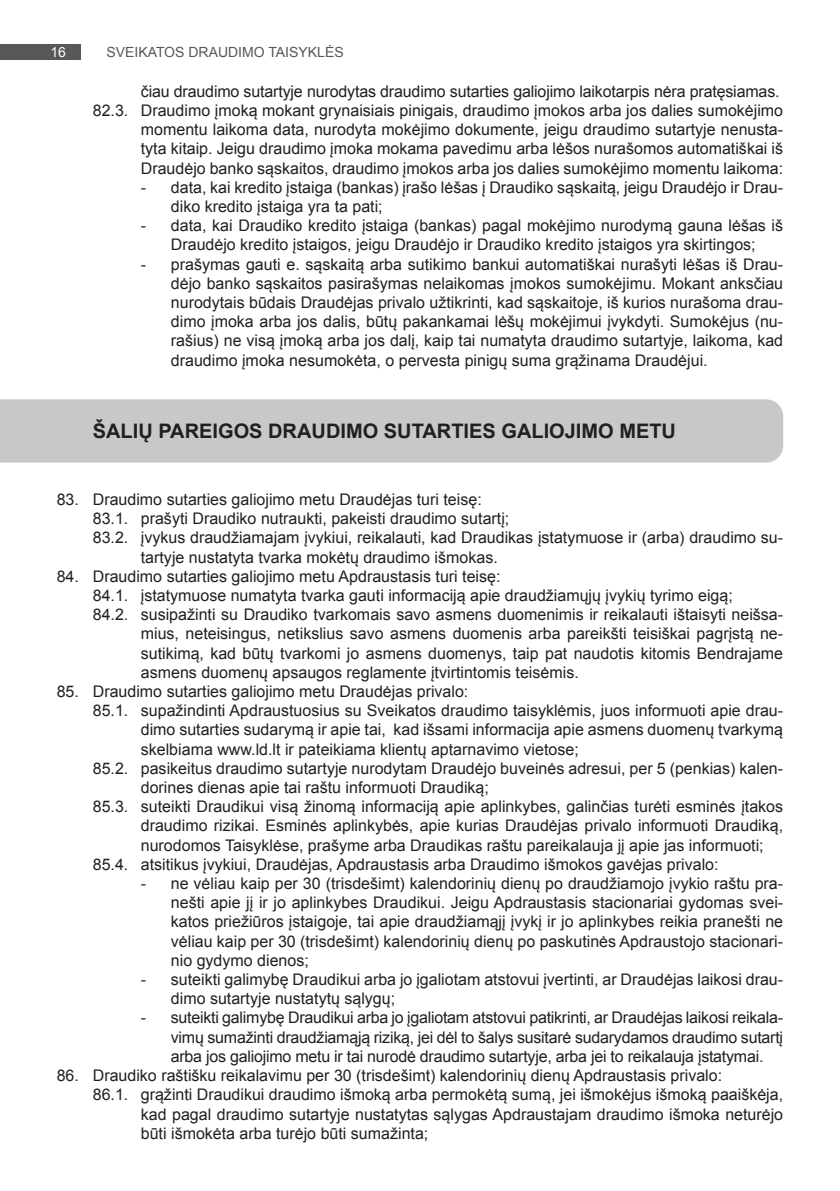
<style>
.page{position:relative;width:840px;height:1191px;background:#fff}
.page>*{position:absolute;margin:0;border:0;box-sizing:border-box;transform-origin:0 0}
.t1{font:700 20px "Arial";color:#231f20}
.t2{font:16px/19.2px "Arial";color:#231f20;text-align:justify}
.t3{font:14px "Arial";color:#57585a}
.t4{font:14px "Arial";color:#fff}
</style>
<div class="page">
<div style="left:0;top:44px;width:80px;height:16px;background:#57585a"></div>
<div style="left:0;top:399px;width:782px;height:63px;background:#c7c8ca"></div>
<p class="t4" style="left:50px;top:43px;width:17px">16</p>
<p class="t3" style="left:106px;top:43px;width:239px">SVEIKATOS DRAUDIMO TAISYKLĖS</p>
<p class="t2" style="left:93px;top:82px;width:691px;text-align:right">čiau draudimo sutartyje nurodytas draudimo sutarties galiojimo laikotarpis nėra pratęsiamas.<br>82.3. Draudimo įmoką mokant grynaisiais pinigais, draudimo įmokos arba jos dalies sumokėjimo momentu laikoma data, nurodyta mokėjimo dokumente, jeigu draudimo sutartyje nenusta-<br>tyta kitaip. Jeigu draudimo įmoka mokama pavedimu arba lėšos nurašomos automatiškai iš Draudėjo banko sąskaitos, draudimo įmokos arba jos dalies sumokėjimo momentu laikoma:</p>
<p class="t2" style="left:171px;top:178px;width:613px;text-indent:-30px">- data, kai kredito įstaiga (bankas) įrašo lėšas į Draudiko sąskaitą, jeigu Draudėjo ir Drau&shy;diko kredito įstaiga yra ta pati;</p>
<p class="t2" style="left:141px;top:216px;width:643px;text-align:center">- data, kai Draudiko kredito įstaiga (bankas) pagal mokėjimo nurodymą gauna lėšas iš<br>Draudėjo kredito įstaigos, jeigu Draudėjo ir Draudiko kredito įstaigos yra skirtingos;</p>
<p class="t2" style="left:171px;top:254px;width:613px;text-indent:-30px">- prašymas gauti e. sąskaitą arba sutikimo bankui automatiškai nurašyti lėšas iš Drau&shy;dėjo banko sąskaitos pasirašymas nelaikomas įmokos sumokėjimu. Mokant anksčiau nurodytais būdais Draudėjas privalo užtikrinti, kad sąskaitoje, iš kurios nurašoma drau&shy;dimo įmoka arba jos dalis, būtų pakankamai lėšų mokėjimui įvykdyti. Sumokėjus (nu&shy;rašius) ne visą įmoką arba jos dalį, kaip tai numatyta draudimo sutartyje, laikoma, kad draudimo įmoka nesumokėta, o pervesta pinigų suma grąžinama Draudėjui.</p>
<p class="t1" style="left:93px;top:417px;width:584px">ŠALIŲ PAREIGOS DRAUDIMO SUTARTIES GALIOJIMO METU</p>
<p class="t2" style="left:57px;top:490px;width:426px">83. Draudimo sutarties galiojimo metu Draudėjas turi teisę:</p>
<p class="t2" style="left:93px;top:509px;width:418px">83.1. prašyti Draudiko nutraukti, pakeisti draudimo sutartį;</p>
<p class="t2" style="left:93px;top:528px;width:691px">83.2. įvykus draudžiamajam įvykiui, reikalauti, kad Draudikas įstatymuose ir (arba) draudimo su-</p>
<p class="t2" style="left:141px;top:547px;width:358px">tartyje nustatyta tvarka mokėtų draudimo išmokas.</p>
<p class="t2" style="left:57px;top:566px;width:445px">84. Draudimo sutarties galiojimo metu Apdraustasis turi teisę:</p>
<p class="t2" style="left:93px;top:586px;width:641px">84.1. įstatymuose numatyta tvarka gauti informaciją apie draudžiamųjų įvykių tyrimo eigą;</p>
<p class="t2" style="left:93px;top:605px;width:691px">84.2. susipažinti su Draudiko tvarkomais savo asmens duomenimis ir reikalauti ištaisyti neišsa-</p>
<p class="t2" style="left:141px;top:624px;width:643px">mius, neteisingus, netikslius savo asmens duomenis arba pareikšti teisiškai pagrįstą ne-</p>
<p class="t2" style="left:141px;top:643px;width:643px">sutikimą, kad būtų tvarkomi jo asmens duomenys, taip pat naudotis kitomis Bendrajame</p>
<p class="t2" style="left:141px;top:662px;width:439px">asmens duomenų apsaugos reglamente įtvirtintomis teisėmis.</p>
<p class="t2" style="left:57px;top:682px;width:413px">85. Draudimo sutarties galiojimo metu Draudėjas privalo:</p>
<p class="t2" style="left:93px;top:701px;width:691px">85.1. supažindinti Apdraustuosius su Sveikatos draudimo taisyklėmis, juos informuoti apie drau-</p>
<p class="t2" style="left:141px;top:720px;width:643px">dimo sutarties sudarymą ir apie tai, kad išsami informacija apie asmens duomenų tvarkymą</p>
<p class="t2" style="left:141px;top:739px;width:439px">skelbiama www.ld.lt ir pateikiama klientų aptarnavimo vietose;</p>
<p class="t2" style="left:93px;top:758px;width:691px">85.2. pasikeitus draudimo sutartyje nurodytam Draudėjo buveinės adresui, per 5 (penkias) kalen-</p>
<p class="t2" style="left:141px;top:778px;width:349px">dorines dienas apie tai raštu informuoti Draudiką;</p>
<p class="t2" style="left:93px;top:797px;width:691px">85.3. suteikti Draudikui visą žinomą informaciją apie aplinkybes, galinčias turėti esminės įtakos</p>
<p class="t2" style="left:141px;top:816px;width:643px">draudimo rizikai. Esminės aplinkybės, apie kurias Draudėjas privalo informuoti Draudiką,</p>
<p class="t2" style="left:141px;top:835px;width:624px">nurodomos Taisyklėse, prašyme arba Draudikas raštu pareikalauja jį apie jas informuoti;</p>
<p class="t2" style="left:93px;top:854px;width:627px">85.4. atsitikus įvykiui, Draudėjas, Apdraustasis arba Draudimo išmokos gavėjas privalo:</p>
<p class="t2" style="left:171px;top:874px;width:613px;text-indent:-30px">- ne vėliau kaip per 30 (trisdešimt) kalendorinių dienų po draudžiamojo įvykio raštu pra&shy;nešti apie jį ir jo aplinkybes Draudikui. Jeigu Apdraustasis stacionariai gydomas svei&shy;katos priežiūros įstaigoje, tai apie draudžiamąjį įvykį ir jo aplinkybes reikia pranešti ne vėliau kaip per 30 (trisdešimt) kalendorinių dienų po paskutinės Apdraustojo stacionari&shy;nio gydymo dienos;</p>
<p class="t2" style="left:171px;top:970px;width:613px;text-indent:-30px">- suteikti galimybę Draudikui arba jo įgaliotam atstovui įvertinti, ar Draudėjas laikosi drau&shy;dimo sutartyje nustatytų sąlygų;</p>
<p class="t2" style="left:171px;top:1008px;width:613px;text-indent:-30px">- suteikti galimybę Draudikui arba jo įgaliotam atstovui patikrinti, ar Draudėjas laikosi reikala&shy;vimų sumažinti draudžiamąją riziką, jei dėl to šalys susitarė sudarydamos draudimo sutartį arba jos galiojimo metu ir tai nurodė draudimo sutartyje, arba jei to reikalauja įstatymai.</p>
<p class="t2" style="left:57px;top:1066px;width:666px">86. Draudiko raštišku reikalavimu per 30 (trisdešimt) kalendorinių dienų Apdraustasis privalo:</p>
<p class="t2" style="left:93px;top:1085px;width:691px">86.1. grąžinti Draudikui draudimo išmoką arba permokėtą sumą, jei išmokėjus išmoką paaiškėja,</p>
<p class="t2" style="left:141px;top:1104px;width:643px">kad pagal draudimo sutartyje nustatytas sąlygas Apdraustajam draudimo išmoka neturėjo</p>
<p class="t2" style="left:141px;top:1123px;width:289px">būti išmokėta arba turėjo būti sumažinta;</p>
</div>
